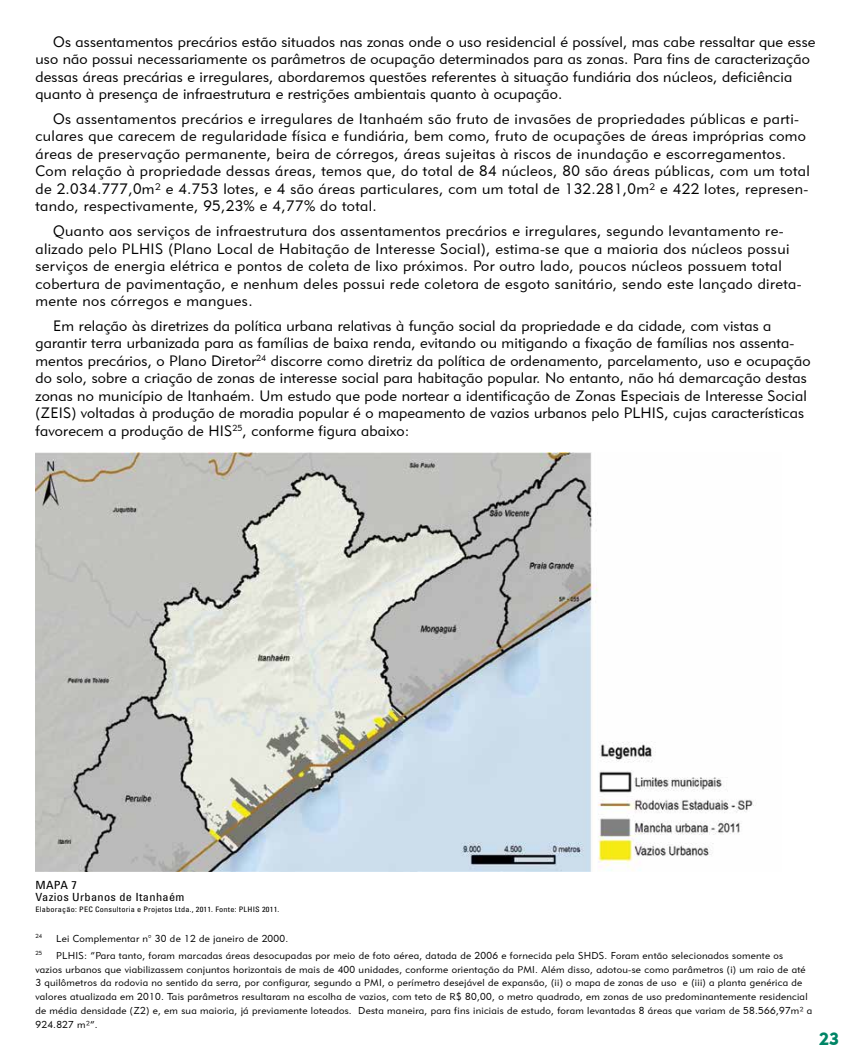
<style>
.page{position:relative;width:851px;height:1063px;background:#fff}
.page>*{position:absolute;margin:0;border:0;box-sizing:border-box;transform-origin:0 0}
.t1{font:17.5px "Geometric 415 BT Black A";color:#008566}
.t2{font:15px/17.5px "Geometric 415 BT Lite A";letter-spacing:.01em;color:#000}
.t3{font:condensed 11.25px/11.2px "Univers LT Std";letter-spacing:.025em;color:#000;scale:1.1 1}
.t4{font:10px/13.8px "Geometric 415 BT Lite A";letter-spacing:.025em;color:#000}
.t5{font:condensed 7.5px "Univers LT Std";letter-spacing:.025em;color:#000;scale:1.1 1}
.t6{font:5.88px "Geometric 415 BT Lite A";color:#000}
</style>
<div class="page">
<img style="left:35px;top:453px;width:719px;height:418px">
<p class="t2" style="left:35px;top:33px;width:781px;text-indent:18px">Os assentamentos precários estão situados nas zonas onde o uso residencial é possível, mas cabe ressaltar que esse uso não possui necessariamente os parâmetros de ocupação determinados para as zonas. Para fins de caracterização dessas áreas precárias e irregulares, abordaremos questões referentes à situação fundiária dos núcleos, deficiência quanto à presença de infraestrutura e restrições ambientais quanto à ocupação.</p>
<p class="t2" style="left:35px;top:110px;width:775px;text-indent:18px">Os assentamentos precários e irregulares de Itanhaém são fruto de invasões de propriedades públicas e parti&shy;culares que carecem de regularidade física e fundiária, bem como, fruto de ocupações de áreas impróprias como áreas de preservação permanente, beira de córregos, áreas sujeitas à riscos de inundação e escorregamentos.<br>Com relação à propriedade dessas áreas, temos que, do total de 84 núcleos, 80 são áreas públicas, com um total de 2.034.777,0m² e 4.753 lotes, e 4 são áreas particulares, com um total de 132.281,0m² e 422 lotes, represen&shy;tando, respectivamente, 95,23% e 4,77% do total.</p>
<p class="t2" style="left:35px;top:222px;width:767px;text-indent:18px">Quanto aos serviços de infraestrutura dos assentamentos precários e irregulares, segundo levantamento re&shy;alizado pelo PLHIS (Plano Local de Habitação de Interesse Social), estima-se que a maioria dos núcleos possui serviços de energia elétrica e pontos de coleta de lixo próximos. Por outro lado, poucos núcleos possuem total cobertura de pavimentação, e nenhum deles possui rede coletora de esgoto sanitário, sendo este lançado direta&shy;mente nos córregos e mangues.</p>
<p class="t2" style="left:35px;top:316px;width:776px;text-indent:18px">Em relação às diretrizes da política urbana relativas à função social da propriedade e da cidade, com vistas a garantir terra urbanizada para as famílias de baixa renda, evitando ou mitigando a fixação de famílias nos assenta&shy;mentos precários, o Plano Diretor<sup>24</sup> discorre como diretriz da política de ordenamento, parcelamento, uso e ocupação do solo, sobre a criação de zonas de interesse social para habitação popular. No entanto, não há demarcação destas zonas no município de Itanhaém. Um estudo que pode nortear a identificação de Zonas Especiais de Interesse Social (ZEIS) voltadas à produção de moradia popular é o mapeamento de vazios urbanos pelo PLHIS, cujas características favorecem a produção de HIS<sup>25</sup>, conforme figura abaixo:</p>
<p class="t3" style="left:35px;top:880px;width:137px">MAPA 7<br>Vazios Urbanos de Itanhaém</p>
<p class="t5" style="left:35px;top:905px;width:223px">Elaboração: PEC Consultoria e Projetos Ltda., 2011. Fonte: PLHIS 2011.</p>
<p class="t6" style="left:35px;top:933px;width:8px">24</p>
<p class="t4" style="left:56px;top:931px;width:233px">Lei Complementar n° 30 de 12 de janeiro de 2000.</p>
<p class="t6" style="left:35px;top:950px;width:8px">25</p>
<p class="t4" style="left:35px;top:948px;width:778px;text-indent:21px">PLHIS: “Para tanto, foram marcadas áreas desocupadas por meio de foto aérea, datada de 2006 e fornecida pela SHDS. Foram então selecionados somente os vazios urbanos que viabilizassem conjuntos horizontais de mais de 400 unidades, conforme orientação da PMI. Além disso, adotou-se como parâmetros (i) um raio de até 3 quilômetros da rodovia no sentido da serra, por configurar, segundo a PMI, o perímetro desejável de expansão, (ii) o mapa de zonas de uso e (iii) a planta genérica de valores atualizada em 2010. Tais parâmetros resultaram na escolha de vazios, com teto de R$ 80,00, o metro quadrado, em zonas de uso predominantemente residencial de média densidade (Z2) e, em sua maioria, já previamente loteados. Desta maneira, para fins iniciais de estudo, foram levantadas 8 áreas que variam de 58.566,97m² a 924.827 m²”.</p>
<p class="t1" style="left:819px;top:1028px;width:22px">23</p>
</div>
